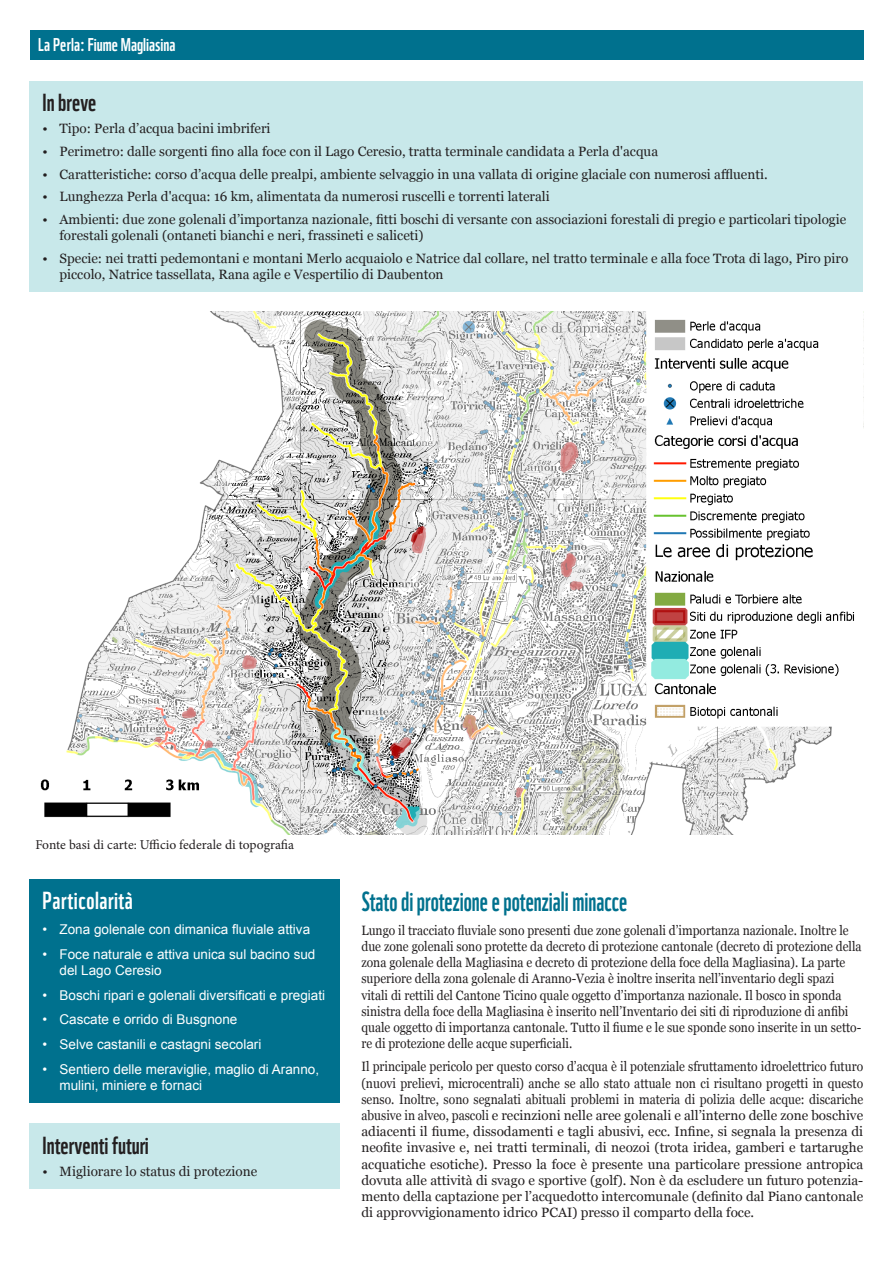
<style>
.page{position:relative;width:893px;height:1263px;background:#fff}
.page>*{position:absolute;margin:0;border:0;box-sizing:border-box;transform-origin:0 0}
.t1{font:26.85px "WWF";color:#00718e;scale:.89 1}
.t2{font:24px "WWF";color:#231f20}
.t3{font:24px "WWF";letter-spacing:.025em;color:#fff}
.t4{font:18px "WWF";color:#fff}
.t5{font:13.5px/16.2px "Georgia";color:#231f20;scale:.89 1}
.t6{font:13.5px/16.2px "Georgia";color:#231f20}
.t7{font:13.5px/16.2px "Arial";color:#fff}
.t8{font:13.5px "Minion Pro";color:#231f20}
</style>
<div class="page">
<div style="left:30px;top:81px;width:833px;height:210px;background:#c8e8ea"></div>
<div style="left:30px;top:1124px;width:310px;height:65px;background:#c8e8ea"></div>
<div style="left:30px;top:30px;width:833px;height:30px;background:#00718e"></div>
<div style="left:30px;top:879px;width:310px;height:224px;background:#00718e"></div>
<img style="left:40px;top:312px;width:814px;height:522px">
<p class="t4" style="left:38px;top:31px;width:139px">La Perla: Fiume Magliasina</p>
<p class="t2" style="left:43px;top:83px;width:55px">In breve</p>
<p class="t6" style="left:43px;top:120px;width:230px">• Tipo: Perla d’acqua bacini imbriferi</p>
<p class="t6" style="left:43px;top:143px;width:617px">• Perimetro: dalle sorgenti fino alla foce con il Lago Ceresio, tratta terminale candidata a Perla d'acqua</p>
<p class="t6" style="left:43px;top:165px;width:727px">• Caratteristiche: corso d’acqua delle prealpi, ambiente selvaggio in una vallata di origine glaciale con numerosi affluenti.</p>
<p class="t6" style="left:43px;top:188px;width:509px">• Lunghezza Perla d'acqua: 16 km, alimentata da numerosi ruscelli e torrenti laterali</p>
<p class="t6" style="left:60px;top:210px;width:788px;text-indent:-17px">• Ambienti: due zone golenali d’importanza nazionale, fitti boschi di versante con associazioni forestali di pregio e particolari tipologie forestali golenali (ontaneti bianchi e neri, frassineti e saliceti)</p>
<p class="t6" style="left:60px;top:249px;width:790px;text-indent:-17px">• Specie: nei tratti pedemontani e montani Merlo acquaiolo e Natrice dal collare, nel tratto terminale e alla foce Trota di lago, Piro piro piccolo, Natrice tassellata, Rana agile e Vespertilio di Daubenton</p>
<p class="t8" style="left:35px;top:835px;width:260px">Fonte basi di carte: Ufficio federale di topografia</p>
<p class="t3" style="left:43px;top:882px;width:92px">Particolarità</p>
<p class="t7" style="left:43px;top:921px;width:269px">• Zona golenale con dimanica fluviale attiva</p>
<p class="t7" style="left:60px;top:946px;width:257px;text-indent:-17px">• Foce naturale e attiva unica sul bacino sud del Lago Ceresio</p>
<p class="t7" style="left:43px;top:987px;width:284px">• Boschi ripari e golenali diversificati e pregiati</p>
<p class="t7" style="left:43px;top:1011px;width:196px">• Cascate e orrido di Busgnone</p>
<p class="t7" style="left:43px;top:1036px;width:220px">• Selve castanili e castagni secolari</p>
<p class="t7" style="left:60px;top:1061px;width:261px;text-indent:-17px">• Sentiero delle meraviglie, maglio di Aranno, mulini, miniere e fornaci</p>
<p class="t2" style="left:43px;top:1126px;width:108px">Interventi futuri</p>
<p class="t6" style="left:43px;top:1163px;width:216px">• Migliorare lo status di protezione</p>
<p class="t1" style="left:361px;top:881px;width:300px">Stato di protezione e potenziali minacce</p>
<p class="t5" style="left:361px;top:921px;width:563px">Lungo il tracciato fluviale sono presenti due zone golenali d’importanza nazionale. Inoltre le due zone golenali sono protette da decreto di protezione cantonale (decreto di protezione della zona golenale della Magliasina e decreto di protezione della foce della Magliasina). La parte superiore della zona golenale di Aranno-Vezia è inoltre inserita nell’inventario degli spazi vitali di rettili del Cantone Ticino quale oggetto d’importanza nazionale. Il bosco in sponda sinistra della foce della Magliasina è inserito nell’Inventario dei siti di riproduzione di anfibi quale oggetto di importanza cantonale. Tutto il fiume e le sue sponde sono inserite in un setto&shy;re di protezione delle acque superficiali.</p>
<p class="t5" style="left:361px;top:1058px;width:565px;text-align:justify">Il principale pericolo per questo corso d’acqua è il potenziale sfruttamento idroelettrico futuro (nuovi prelievi, microcentrali) anche se allo stato attuale non ci risultano progetti in questo senso. Inoltre, sono segnalati abituali problemi in materia di polizia delle acque: discariche abusive in alveo, pascoli e recinzioni nelle aree golenali e all’interno delle zone boschive adiacenti il fiume, dissodamenti e tagli abusivi, ecc. Infine, si segnala la presenza di neofite invasive e, nei tratti terminali, di neozoi (trota iridea, gamberi e tartarughe acquatiche esotiche). Presso la foce è presente una particolare pressione antropica dovuta alle attività di svago e sportive (golf). Non è da escludere un futuro potenzia&shy;mento della captazione per l’acquedotto intercomunale (definito dal Piano cantonale di approvvigionamento idrico PCAI) presso il comparto della foce.</p>
</div>
